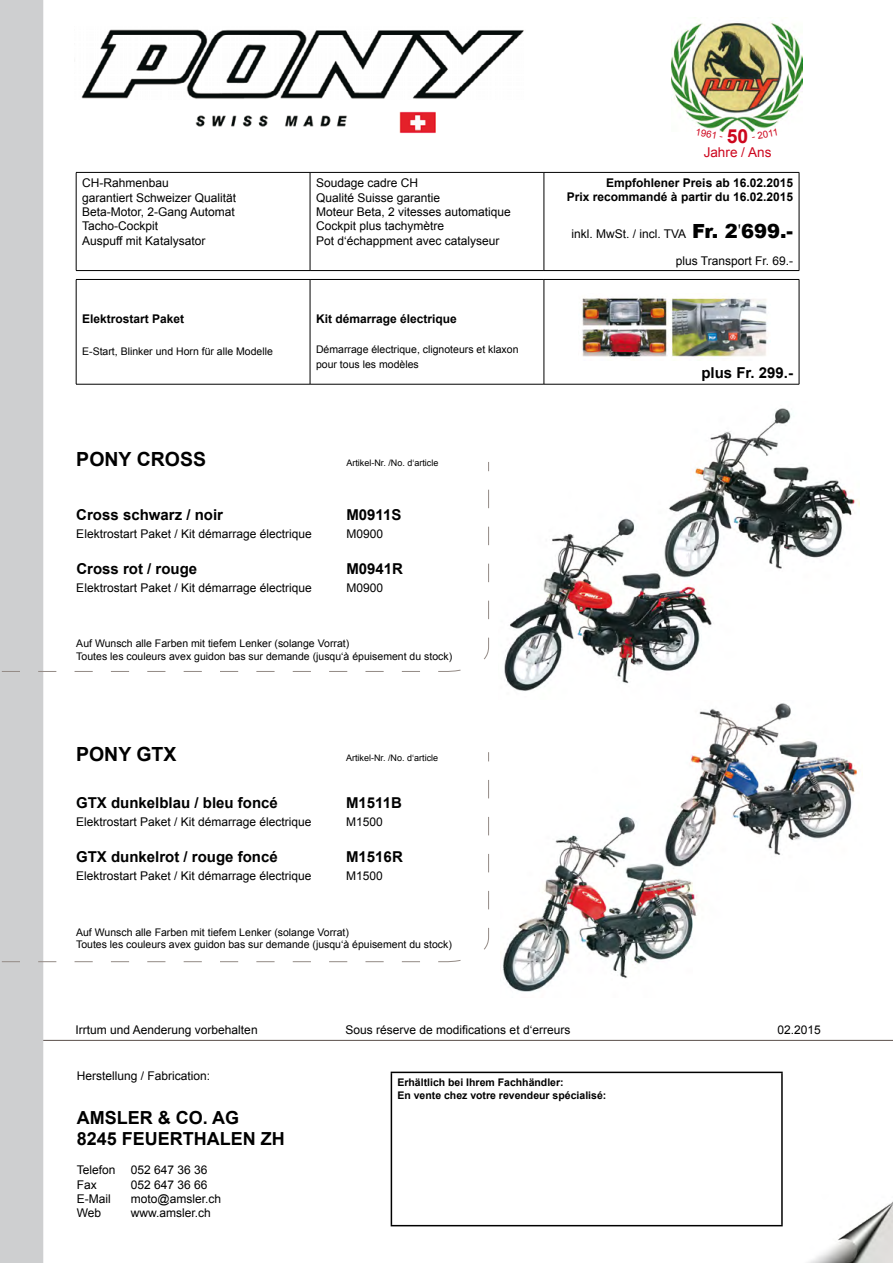
<style>
.page{position:relative;width:893px;height:1263px;background:#fff}
.page>*{position:absolute;margin:0;border:0;box-sizing:border-box;transform-origin:0 0}
.t1{font:700 19.5px "Arial";color:#000}
.t2{font:700 19.35px "Arial";color:#cd071e}
.t3{font:700 18px/21.6px "Arial";color:#000}
.t4{font:700 15px "Arial";color:#000}
.t5{font:13.5px "Arial";color:#cd071e}
.t6{font:12px/14.4px "Arial";color:#000}
.t7{font:700 12px/13.5px "Arial";color:#000;text-align:right}
.t8{font:10.5px/12.6px "Arial";color:#000}
.t9{font:700 10.5px/12.6px "Arial";color:#000}
.t10{font:9.6px "Arial";color:#cd071e}
.t11{font:9px "Arial";color:#000}
.s1{font-weight:900;font-size:19.5px}
.s2{font-family:"Minion Pro";font-size:19.5px}
</style>
<div class="page">
<img style="left:808px;top:1201px;width:85px;height:62px">
<hr style="left:25px;top:1040px;width:868px;height:1px;background:#5a4f4a">
<div style="left:0;top:0;width:43px;height:1263px;background:#cecfd0"></div>
<hr style="left:76px;top:172px;width:234px;height:1px;background:#000">
<hr style="left:76px;top:173px;width:1px;height:97px;background:#000">
<hr style="left:310px;top:172px;width:234px;height:1px;background:#000">
<hr style="left:310px;top:173px;width:1px;height:97px;background:#000">
<hr style="left:544px;top:172px;width:255px;height:1px;background:#000">
<hr style="left:544px;top:173px;width:1px;height:97px;background:#000">
<hr style="left:799px;top:173px;width:1px;height:97px;background:#000">
<hr style="left:76px;top:270px;width:234px;height:1px;background:#000">
<hr style="left:310px;top:270px;width:234px;height:1px;background:#000">
<hr style="left:544px;top:270px;width:255px;height:1px;background:#000">
<hr style="left:76px;top:279px;width:234px;height:1px;background:#000">
<hr style="left:76px;top:280px;width:1px;height:104px;background:#000">
<hr style="left:310px;top:279px;width:234px;height:1px;background:#000">
<hr style="left:310px;top:280px;width:1px;height:104px;background:#000">
<hr style="left:544px;top:279px;width:255px;height:1px;background:#000">
<hr style="left:544px;top:280px;width:1px;height:104px;background:#000">
<hr style="left:799px;top:280px;width:1px;height:104px;background:#000">
<hr style="left:76px;top:384px;width:234px;height:1px;background:#000">
<hr style="left:310px;top:384px;width:234px;height:1px;background:#000">
<hr style="left:544px;top:384px;width:255px;height:1px;background:#000">
<svg style="left:0;top:461px;width:489px;height:211px"></svg>
<hr style="left:391px;top:1071px;width:392px;height:2px;background:#000">
<hr style="left:391px;top:1073px;width:1px;height:152px;background:#000">
<hr style="left:781px;top:1073px;width:2px;height:152px;background:#000">
<hr style="left:391px;top:1225px;width:392px;height:1px;background:#000">
<svg style="left:0;top:751px;width:489px;height:211px"></svg>
<img style="left:503px;top:703px;width:355px;height:289px">
<img style="left:504px;top:408px;width:355px;height:283px">
<img style="left:81px;top:29px;width:443px;height:70px">
<img style="left:195px;top:111px;width:241px;height:23px">
<img style="left:581px;top:297px;width:186px;height:60px">
<img style="left:671px;top:22px;width:132px;height:109px">
<p class="t10" style="left:697px;top:125px;width:29px;rotate:10deg">1961 -</p>
<p class="t10" style="left:751px;top:130px;width:28px;rotate:-10deg">- 2011</p>
<h2 class="t2" style="left:727px;top:123px;width:23px">50</h2>
<p class="t5" style="left:704px;top:143px;width:69px">Jahre / Ans</p>
<p class="t6" style="left:82px;top:176px;width:156px">CH-Rahmenbau<br>garantiert Schweizer Qualität<br>Beta-Motor, 2-Gang Automat<br>Tacho-Cockpit<br>Auspuff mit Katalysator</p>
<p class="t6" style="left:316px;top:176px;width:196px">Soudage cadre CH<br>Qualité Suisse garantie<br>Moteur Beta, 2 vitesses automatique<br>Cockpit plus tachymètre<br>Pot d‘échappment avec catalyseur</p>
<p class="t7" style="left:567px;top:177px;width:228px">Empfohlener Preis ab 16.02.2015<br>Prix recommandé à partir du 16.02.2015</p>
<p class="t6" style="left:571px;top:226px;width:223px">inkl. MwSt. / incl. TVA <span class="s1">Fr. 2</span><span class="s2">'</span><span class="s1">699.-</span></p>
<p class="t6" style="left:676px;top:253px;width:119px">plus Transport Fr. 69.-</p>
<p class="t7" style="left:82px;top:312px;width:104px">Elektrostart Paket</p>
<p class="t8" style="left:82px;top:345px;width:192px">E-Start, Blinker und Horn für alle Modelle</p>
<p class="t7" style="left:316px;top:312px;width:142px">Kit démarrage électrique</p>
<p class="t8" style="left:316px;top:342px;width:204px;line-height:15px">Démarrage électrique, clignoteurs et klaxon pour tous les modèles</p>
<h1 class="t1" style="left:76px;top:446px;width:131px">PONY CROSS</h1>
<p class="t11" style="left:346px;top:457px;width:94px">Artikel-Nr. /No. d‘article</p>
<p class="t4" style="left:76px;top:504px;width:148px">Cross schwarz / noir</p>
<p class="t4" style="left:346px;top:504px;width:57px">M0911S</p>
<p class="t6" style="left:76px;top:526px;width:237px">Elektrostart Paket / Kit démarrage électrique</p>
<p class="t6" style="left:346px;top:526px;width:38px">M0900</p>
<p class="t4" style="left:76px;top:558px;width:122px">Cross rot / rouge</p>
<p class="t4" style="left:346px;top:558px;width:58px">M0941R</p>
<p class="t6" style="left:76px;top:580px;width:237px">Elektrostart Paket / Kit démarrage électrique</p>
<p class="t6" style="left:346px;top:580px;width:38px">M0900</p>
<p class="t8" style="left:76px;top:637px;width:377px">Auf Wunsch alle Farben mit tiefem Lenker (solange Vorrat)<br>Toutes les couleurs avex guidon bas sur demande (jusqu‘à épuisement du stock)</p>
<h1 class="t1" style="left:76px;top:741px;width:102px">PONY GTX</h1>
<p class="t11" style="left:346px;top:752px;width:94px">Artikel-Nr. /No. d‘article</p>
<p class="t4" style="left:76px;top:793px;width:203px">GTX dunkelblau / bleu foncé</p>
<p class="t4" style="left:346px;top:793px;width:57px">M1511B</p>
<p class="t6" style="left:76px;top:815px;width:237px">Elektrostart Paket / Kit démarrage électrique</p>
<p class="t6" style="left:346px;top:815px;width:38px">M1500</p>
<p class="t4" style="left:76px;top:847px;width:203px">GTX dunkelrot / rouge foncé</p>
<p class="t4" style="left:346px;top:847px;width:58px">M1516R</p>
<p class="t6" style="left:76px;top:869px;width:237px">Elektrostart Paket / Kit démarrage électrique</p>
<p class="t6" style="left:346px;top:869px;width:38px">M1500</p>
<p class="t8" style="left:76px;top:926px;width:377px">Auf Wunsch alle Farben mit tiefem Lenker (solange Vorrat)<br>Toutes les couleurs avex guidon bas sur demande (jusqu‘à épuisement du stock)</p>
<p class="t4" style="left:701px;top:363px;width:93px">plus Fr. 299.-</p>
<p class="t6" style="left:76px;top:1023px;width:184px">Irrtum und Aenderung vorbehalten</p>
<p class="t6" style="left:346px;top:1023px;width:226px">Sous réserve de modifications et d‘erreurs</p>
<p class="t6" style="left:778px;top:1023px;width:45px">02.2015</p>
<p class="t6" style="left:77px;top:1069px;width:135px">Herstellung / Fabrication:</p>
<h3 class="t3" style="left:77px;top:1107px;width:210px">AMSLER &amp; CO. AG<br>8245 FEUERTHALEN ZH</h3>
<p class="t6" style="left:77px;top:1163px;width:40px">Telefon</p>
<p class="t6" style="left:131px;top:1163px;width:78px">052 647 36 36</p>
<p class="t6" style="left:77px;top:1177px;width:22px">Fax</p>
<p class="t6" style="left:131px;top:1177px;width:78px">052 647 36 66</p>
<p class="t6" style="left:77px;top:1191px;width:35px">E-Mail</p>
<p class="t6" style="left:131px;top:1191px;width:92px">moto@amsler.ch</p>
<p class="t6" style="left:77px;top:1206px;width:26px">Web</p>
<p class="t6" style="left:131px;top:1206px;width:82px">www.amsler.ch</p>
<p class="t9" style="left:397px;top:1076px;width:210px">Erhältlich bei Ihrem Fachhändler:<br>En vente chez votre revendeur spécialisé:</p>
</div>
